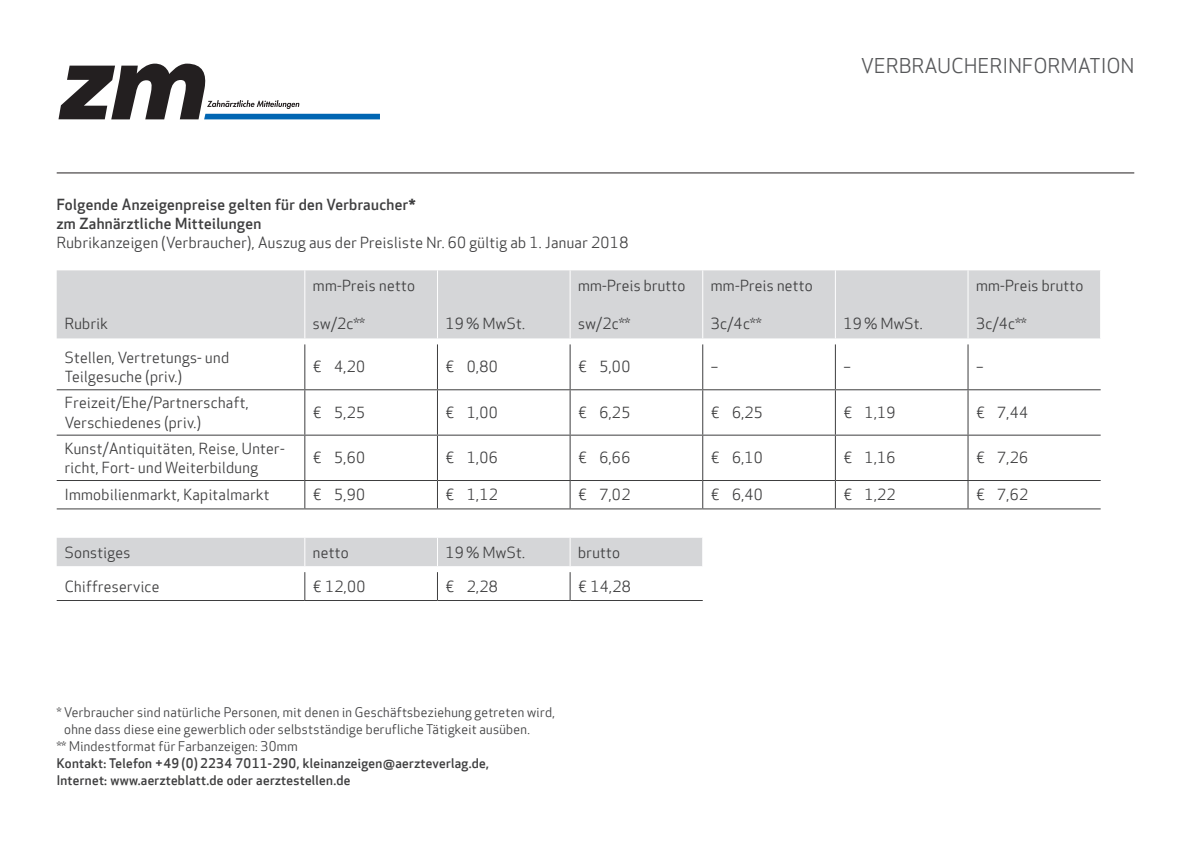
<style>
.page{position:relative;width:1191px;height:842px;background:#fff}
.page>*{position:absolute;margin:0;border:0;box-sizing:border-box;transform-origin:0 0}
.t1{font:20px "Apex New";letter-spacing:.025em;color:#57585a}
.Tabelle_Grund{font:15px/19.2px "Apex New";letter-spacing:.025em;color:#3e3e3f}
.Tabelle_Head{font:15px "Apex New";letter-spacing:.025em;color:#3e3e3f}
._02_Grundtext_Apex_B{font:15px/19.2px "Apex New";letter-spacing:.025em;color:#3e3e3f}
._02_Grundtext_Apex_B-2{font:500 15px "Apex New";letter-spacing:.025em;color:#3e3e3f}
.Zusatzinfos{font:13px/17px "Apex New";letter-spacing:.025em;color:#3e3e3f}
.Zusatzinfos-2{font:500 13px "Apex New";letter-spacing:.025em;color:#3e3e3f}
.s1{font-weight:500}
</style>
<div class="page">
<hr style="left:57px;top:173px;width:1077px;height:1px;background:#231f20">
<svg style="left:58px;top:63px;width:322px;height:56px"></svg>
<div style="left:57px;top:270px;width:1043px;height:68px;background:#d5d6d8"></div>
<hr style="left:304px;top:344px;width:1px;height:45px;background:#3e3e3f">
<hr style="left:437px;top:344px;width:1px;height:45px;background:#3e3e3f">
<hr style="left:569px;top:344px;width:1px;height:45px;background:#3e3e3f">
<hr style="left:702px;top:344px;width:1px;height:45px;background:#3e3e3f">
<hr style="left:835px;top:344px;width:1px;height:45px;background:#3e3e3f">
<hr style="left:967px;top:344px;width:1px;height:45px;background:#3e3e3f">
<hr style="left:57px;top:389px;width:248px;height:1px;background:#3e3e3f">
<hr style="left:305px;top:389px;width:132px;height:1px;background:#3e3e3f">
<hr style="left:304px;top:390px;width:1px;height:45px;background:#3e3e3f">
<hr style="left:437px;top:389px;width:133px;height:1px;background:#3e3e3f">
<hr style="left:437px;top:390px;width:1px;height:45px;background:#3e3e3f">
<hr style="left:570px;top:389px;width:132px;height:1px;background:#3e3e3f">
<hr style="left:569px;top:390px;width:1px;height:45px;background:#3e3e3f">
<hr style="left:702px;top:389px;width:133px;height:1px;background:#3e3e3f">
<hr style="left:702px;top:390px;width:1px;height:45px;background:#3e3e3f">
<hr style="left:835px;top:389px;width:133px;height:1px;background:#3e3e3f">
<hr style="left:835px;top:390px;width:1px;height:45px;background:#3e3e3f">
<hr style="left:968px;top:389px;width:132px;height:1px;background:#3e3e3f">
<hr style="left:967px;top:390px;width:1px;height:45px;background:#3e3e3f">
<hr style="left:57px;top:435px;width:248px;height:1px;background:#3e3e3f">
<hr style="left:305px;top:435px;width:132px;height:1px;background:#3e3e3f">
<hr style="left:304px;top:436px;width:1px;height:44px;background:#3e3e3f">
<hr style="left:437px;top:435px;width:133px;height:1px;background:#3e3e3f">
<hr style="left:437px;top:436px;width:1px;height:44px;background:#3e3e3f">
<hr style="left:570px;top:435px;width:132px;height:1px;background:#3e3e3f">
<hr style="left:569px;top:436px;width:1px;height:44px;background:#3e3e3f">
<hr style="left:702px;top:435px;width:133px;height:1px;background:#3e3e3f">
<hr style="left:702px;top:436px;width:1px;height:44px;background:#3e3e3f">
<hr style="left:835px;top:435px;width:133px;height:1px;background:#3e3e3f">
<hr style="left:835px;top:436px;width:1px;height:44px;background:#3e3e3f">
<hr style="left:968px;top:435px;width:132px;height:1px;background:#3e3e3f">
<hr style="left:967px;top:436px;width:1px;height:44px;background:#3e3e3f">
<hr style="left:57px;top:480px;width:248px;height:1px;background:#3e3e3f">
<hr style="left:305px;top:480px;width:132px;height:1px;background:#3e3e3f">
<svg style="left:304px;top:481px;width:1px;height:27px"></svg>
<hr style="left:437px;top:480px;width:133px;height:1px;background:#3e3e3f">
<svg style="left:437px;top:481px;width:1px;height:27px"></svg>
<hr style="left:570px;top:480px;width:132px;height:1px;background:#3e3e3f">
<svg style="left:569px;top:481px;width:1px;height:27px"></svg>
<hr style="left:702px;top:480px;width:133px;height:1px;background:#3e3e3f">
<svg style="left:702px;top:481px;width:1px;height:27px"></svg>
<hr style="left:835px;top:480px;width:133px;height:1px;background:#3e3e3f">
<svg style="left:835px;top:481px;width:1px;height:27px"></svg>
<hr style="left:968px;top:480px;width:132px;height:1px;background:#3e3e3f">
<svg style="left:967px;top:481px;width:1px;height:27px"></svg>
<hr style="left:57px;top:508px;width:248px;height:1px;background:#3e3e3f">
<hr style="left:305px;top:508px;width:132px;height:1px;background:#3e3e3f">
<hr style="left:437px;top:508px;width:133px;height:1px;background:#3e3e3f">
<hr style="left:570px;top:508px;width:132px;height:1px;background:#3e3e3f">
<hr style="left:702px;top:508px;width:133px;height:1px;background:#3e3e3f">
<hr style="left:835px;top:508px;width:133px;height:1px;background:#3e3e3f">
<hr style="left:968px;top:508px;width:132px;height:1px;background:#3e3e3f">
<hr style="left:304px;top:270px;width:1px;height:68px;background:#fff">
<hr style="left:437px;top:270px;width:1px;height:68px;background:#fff">
<hr style="left:569px;top:270px;width:1px;height:68px;background:#fff">
<hr style="left:702px;top:270px;width:1px;height:68px;background:#fff">
<hr style="left:835px;top:270px;width:1px;height:68px;background:#fff">
<hr style="left:967px;top:270px;width:1px;height:68px;background:#fff">
<svg style="left:304px;top:572px;width:1px;height:28px"></svg>
<svg style="left:437px;top:572px;width:1px;height:28px"></svg>
<svg style="left:569px;top:572px;width:1px;height:28px"></svg>
<hr style="left:57px;top:600px;width:248px;height:1px;background:#3e3e3f">
<hr style="left:305px;top:600px;width:132px;height:1px;background:#3e3e3f">
<hr style="left:437px;top:600px;width:133px;height:1px;background:#3e3e3f">
<hr style="left:570px;top:600px;width:132px;height:1px;background:#3e3e3f">
<div style="left:57px;top:538px;width:645px;height:28px;background:#d5d6d8"></div>
<h1 class="t1" style="left:861px;top:55px;width:275px">VERBRAUCHERINFORMATION</h1>
<p class="_02_Grundtext_Apex_B-2" style="left:57px;top:196px;width:361px">Folgende Anzeigenpreise gelten für den Verbraucher*</p>
<p class="_02_Grundtext_Apex_B" style="left:57px;top:214px;width:573px"><span class="s1">zm Zahnärztliche Mitteilungen<br></span>Rubrikanzeigen (Verbraucher), Auszug aus der Preisliste Nr. 60 gültig ab 1. Januar 2018</p>
<p class="Tabelle_Head" style="left:65px;top:315px;width:45px">Rubrik</p>
<p class="Tabelle_Head" style="left:313px;top:277px;width:104px">mm-Preis netto</p>
<p class="Tabelle_Head" style="left:313px;top:315px;width:54px">sw/2c**</p>
<p class="Tabelle_Head" style="left:445px;top:315px;width:81px">19 % MwSt.</p>
<p class="Tabelle_Head" style="left:578px;top:277px;width:109px">mm-Preis brutto</p>
<p class="Tabelle_Head" style="left:578px;top:315px;width:54px">sw/2c**</p>
<p class="Tabelle_Head" style="left:711px;top:277px;width:104px">mm-Preis netto</p>
<p class="Tabelle_Head" style="left:711px;top:315px;width:52px">3c/4c**</p>
<p class="Tabelle_Head" style="left:843px;top:315px;width:81px">19 % MwSt.</p>
<p class="Tabelle_Head" style="left:976px;top:277px;width:109px">mm-Preis brutto</p>
<p class="Tabelle_Head" style="left:976px;top:315px;width:52px">3c/4c**</p>
<p class="Tabelle_Grund" style="left:65px;top:348px;width:166px">Stellen, Vertretungs- und<br>Teilgesuche (priv.)</p>
<p class="Tabelle_Grund" style="left:313px;top:358px;width:54px">€ 4,20</p>
<p class="Tabelle_Grund" style="left:445px;top:358px;width:54px">€ 0,80</p>
<p class="Tabelle_Grund" style="left:578px;top:358px;width:54px">€ 5,00</p>
<p class="Tabelle_Grund" style="left:711px;top:358px;width:9px">–</p>
<p class="Tabelle_Grund" style="left:843px;top:358px;width:9px">–</p>
<p class="Tabelle_Grund" style="left:976px;top:358px;width:9px">–</p>
<p class="Tabelle_Grund" style="left:65px;top:394px;width:185px">Freizeit/Ehe/Partnerschaft,<br>Verschiedenes (priv.)</p>
<p class="Tabelle_Grund" style="left:313px;top:404px;width:54px">€ 5,25</p>
<p class="Tabelle_Grund" style="left:445px;top:404px;width:54px">€ 1,00</p>
<p class="Tabelle_Grund" style="left:578px;top:404px;width:54px">€ 6,25</p>
<p class="Tabelle_Grund" style="left:711px;top:404px;width:54px">€ 6,25</p>
<p class="Tabelle_Grund" style="left:843px;top:404px;width:54px">€ 1,19</p>
<p class="Tabelle_Grund" style="left:976px;top:404px;width:54px">€ 7,44</p>
<p class="Tabelle_Grund" style="left:65px;top:439px;width:221px">Kunst/Antiquitäten, Reise, Unter&shy;richt, Fort- und Weiterbildung</p>
<p class="Tabelle_Grund" style="left:313px;top:449px;width:54px">€ 5,60</p>
<p class="Tabelle_Grund" style="left:445px;top:449px;width:54px">€ 1,06</p>
<p class="Tabelle_Grund" style="left:578px;top:449px;width:54px">€ 6,66</p>
<p class="Tabelle_Grund" style="left:711px;top:449px;width:54px">€ 6,10</p>
<p class="Tabelle_Grund" style="left:843px;top:449px;width:54px">€ 1,16</p>
<p class="Tabelle_Grund" style="left:976px;top:449px;width:54px">€ 7,26</p>
<p class="Tabelle_Grund" style="left:65px;top:486px;width:206px">Immobilienmarkt, Kapitalmarkt</p>
<p class="Tabelle_Grund" style="left:313px;top:486px;width:54px">€ 5,90</p>
<p class="Tabelle_Grund" style="left:445px;top:486px;width:54px">€ 1,12</p>
<p class="Tabelle_Grund" style="left:578px;top:486px;width:54px">€ 7,02</p>
<p class="Tabelle_Grund" style="left:711px;top:486px;width:54px">€ 6,40</p>
<p class="Tabelle_Grund" style="left:843px;top:486px;width:54px">€ 1,22</p>
<p class="Tabelle_Grund" style="left:976px;top:486px;width:54px">€ 7,62</p>
<p class="Tabelle_Head" style="left:65px;top:544px;width:67px">Sonstiges</p>
<p class="Tabelle_Head" style="left:313px;top:544px;width:37px">netto</p>
<p class="Tabelle_Head" style="left:445px;top:544px;width:81px">19 % MwSt.</p>
<p class="Tabelle_Head" style="left:578px;top:544px;width:44px">brutto</p>
<p class="Tabelle_Grund" style="left:65px;top:577px;width:96px">Chiffreservice</p>
<p class="Tabelle_Grund" style="left:313px;top:577px;width:54px">€ 12,00</p>
<p class="Tabelle_Grund" style="left:445px;top:577px;width:54px">€ 2,28</p>
<p class="Tabelle_Grund" style="left:578px;top:577px;width:54px">€ 14,28</p>
<p class="Zusatzinfos" style="left:64px;top:704px;width:492px;text-indent:-7px">* Verbraucher sind natürliche Personen, mit denen in Geschäftsbeziehung getreten wird, ohne dass diese eine gewerblich oder selbstständige berufliche Tätigkeit ausüben.</p>
<p class="Zusatzinfos" style="left:57px;top:738px;width:242px">** Mindestformat für Farbanzeigen: 30mm</p>
<p class="Zusatzinfos-2" style="left:57px;top:756px;width:434px">Kontakt: Telefon +49 (0) 2234 7011-290, kleinanzeigen@aerzteverlag.de,</p>
<p class="Zusatzinfos-2" style="left:57px;top:773px;width:295px">Internet: www.aerzteblatt.de oder aerztestellen.de</p>
</div>
